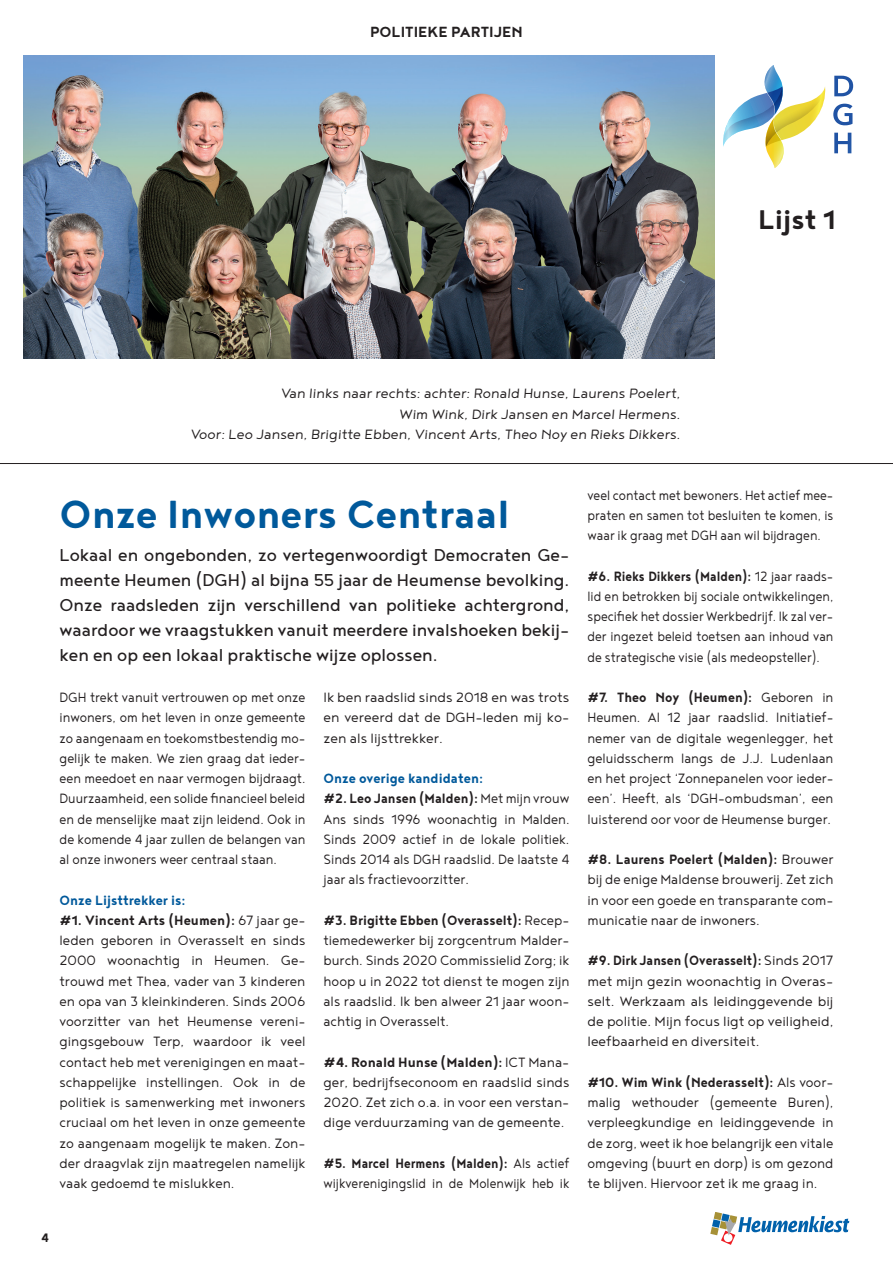
<style>
.page{position:relative;width:893px;height:1263px;background:#fff}
.page>*{position:absolute;margin:0;border:0;box-sizing:border-box;transform-origin:0 0}
.t1{font:700 48px "Noyh";color:#00599b}
.t2{font:700 33px "Noyh";color:#231f20}
.t3{font:21px/25.2px "Noyh";color:#231f20;text-align:justify}
.t4{font:700 18px "Noyh";color:#231f20}
.t5{font:300 16.5px/20.2px "Noyh";color:#231f20;text-align:justify}
.t6{font:300 16.5px/20.2px "Noyh";color:#231f20;text-align:justify;scale:.96 1}
.t7{font:300 16.5px/20.2px "Noyh";color:#231f20;scale:.93 1}
.t8{font:300 16.5px/20.2px "Noyh";color:#231f20;text-align:justify;scale:.89 1}
.t9{font:300 16.5px/20.2px "Noyh";color:#231f20;text-align:justify;scale:.91 1}
.t10{font:700 15px "Noyh";color:#231f20}
.s1{font-weight:700;color:#00599b}
.s2{font-weight:700}
</style>
<div class="page">
<img style="left:23px;top:55px;width:691px;height:303px">
<hr style="left:0;top:463px;width:893px;height:1px;background:#231f20">
<svg style="left:834px;top:76px;width:19px;height:20px"></svg>
<svg style="left:833px;top:104px;width:19px;height:21px"></svg>
<svg style="left:834px;top:133px;width:17px;height:20px"></svg>
<svg style="left:723px;top:65px;width:103px;height:103px"></svg>
<svg style="left:710px;top:1212px;width:140px;height:33px"></svg>
<p class="t4" style="left:370px;top:21px;width:154px">POLITIEKE PARTIJEN</p>
<h2 class="t2" style="left:758px;top:201px;width:79px">Lijst 1</h2>
<p class="t5" style="left:190px;top:383px;width:493px;text-align:right">Van links naar rechts: achter: Ronald Hunse, Laurens Poelert,<br>Wim Wink, Dirk Jansen en Marcel Hermens.<br>Voor: Leo Jansen, Brigitte Ebben, Vincent Arts, Theo Noy en Rieks Dikkers.</p>
<h1 class="t1" style="left:60px;top:487px;width:452px">Onze Inwoners Centraal</h1>
<p class="t3" style="left:60px;top:541px;width:511px">Lokaal en ongebonden, zo vertegenwoordigt Democraten Ge&shy;meente Heumen (DGH) al bijna 55 jaar de Heumense bevolking.<br>Onze raadsleden zijn verschillend van politieke achtergrond, waardoor we vraagstukken vanuit meerdere invalshoeken bekij&shy;ken en op een lokaal praktische wijze oplossen.</p>
<p class="t9" style="left:60px;top:687px;width:272px">DGH trekt vanuit vertrouwen op met onze inwoners, om het leven in onze gemeente zo aangenaam en toekomstbestendig mo&shy;gelijk te maken. We zien graag dat ieder&shy;een meedoet en naar vermogen bijdraagt.<br>Duurzaamheid, een solide financieel beleid en de menselijke maat zijn leidend. Ook in de komende 4 jaar zullen de belangen van al onze inwoners weer centraal staan.</p>
<p class="t5" style="left:60px;top:889px;width:247px;text-align:left"><span class="s1">Onze Lijsttrekker is:<br></span><span class="s2">#1. Vincent Arts (Heumen):</span> 67 jaar ge&shy;leden geboren in Overasselt en sinds 2000 woonachtig in Heumen. Ge&shy;trouwd met Thea, vader van 3 kinderen en opa van 3 kleinkinderen. Sinds 2006 voorzitter van het Heumense vereni&shy;gingsgebouw Terp, waardoor ik veel contact heb met verenigingen en maat&shy;schappelijke instellingen. Ook in de politiek is samenwerking met inwoners cruciaal om het leven in onze gemeente zo aangenaam mogelijk te maken. Zon&shy;der draagvlak zijn maatregelen namelijk vaak gedoemd te mislukken.</p>
<p class="t5" style="left:323px;top:687px;width:247px">Ik ben raadslid sinds 2018 en was trots en vereerd dat de DGH-leden mij ko&shy;zen als lijsttrekker.</p>
<p class="t7" style="left:323px;top:768px;width:266px"><span class="s1">Onze overige kandidaten:<br></span><span class="s2">#2. Leo Jansen (Malden):</span> Met mijn vrouw Ans sinds 1996 woonachtig in Malden.<br>Sinds 2009 actief in de lokale politiek.<br>Sinds 2014 als DGH raadslid. De laatste 4 jaar als fractievoorzitter.</p>
<p class="t6" style="left:323px;top:909px;width:258px"><span class="s2">#3. Brigitte Ebben (Overasselt):</span> Recep&shy;tiemedewerker bij zorgcentrum Malder&shy;burch. Sinds 2020 Commissielid Zorg; ik hoop u in 2022 tot dienst te mogen zijn als raadslid. Ik ben alweer 21 jaar woon&shy;achtig in Overasselt.</p>
<p class="t5" style="left:323px;top:1051px;width:247px"><span class="s2">#4. Ronald Hunse (Malden):</span> ICT Mana&shy;ger, bedrijfseconoom en raadslid sinds 2020. Zet zich o.a. in voor een verstan&shy;dige verduurzaming van de gemeente.</p>
<p class="t8" style="left:323px;top:1152px;width:278px"><span class="s2">#5. Marcel Hermens (Malden):</span> Als actief wijkverenigingslid in de Molenwijk heb ik</p>
<p class="t10" style="left:41px;top:1229px;width:9px">4</p>
<p class="t8" style="left:587px;top:484px;width:278px">veel contact met bewoners. Het actief mee&shy;praten en samen tot besluiten te komen, is waar ik graag met DGH aan wil bijdragen.</p>
<p class="t8" style="left:587px;top:565px;width:278px"><span class="s2">#6. Rieks Dikkers (Malden):</span> 12 jaar raads&shy;lid en betrokken bij sociale ontwikkelingen, specifiek het dossier Werkbedrijf. Ik zal ver&shy;der ingezet beleid toetsen aan inhoud van de strategische visie (als medeopsteller).</p>
<p class="t7" style="left:587px;top:687px;width:266px;text-align:justify"><span class="s2">#7. Theo Noy (Heumen):</span> Geboren in Heumen. Al 12 jaar raadslid. Initiatief&shy;nemer van de digitale wegenlegger, het geluidsscherm langs de J.J. Ludenlaan en het project ‘Zonnepanelen voor ieder&shy;een’. Heeft, als ‘DGH-ombudsman’, een luisterend oor voor de Heumense burger.</p>
<p class="t6" style="left:587px;top:849px;width:258px"><span class="s2">#8. Laurens Poelert (Malden):</span> Brouwer bij de enige Maldense brouwerij. Zet zich in voor een goede en transparante com&shy;municatie naar de inwoners.</p>
<p class="t5" style="left:587px;top:950px;width:247px"><span class="s2">#9. Dirk Jansen (Overasselt):</span> Sinds 2017 met mijn gezin woonachtig in Overas&shy;selt. Werkzaam als leidinggevende bij de politie. Mijn focus ligt op veiligheid, leefbaarheid en diversiteit.</p>
<p class="t6" style="left:587px;top:1071px;width:258px"><span class="s2">#10. Wim Wink (Nederasselt):</span> Als voor&shy;malig wethouder (gemeente Buren), verpleegkundige en leidinggevende in de zorg, weet ik hoe belangrijk een vitale omgeving (buurt en dorp) is om gezond te blijven. Hiervoor zet ik me graag in.</p>
</div>
